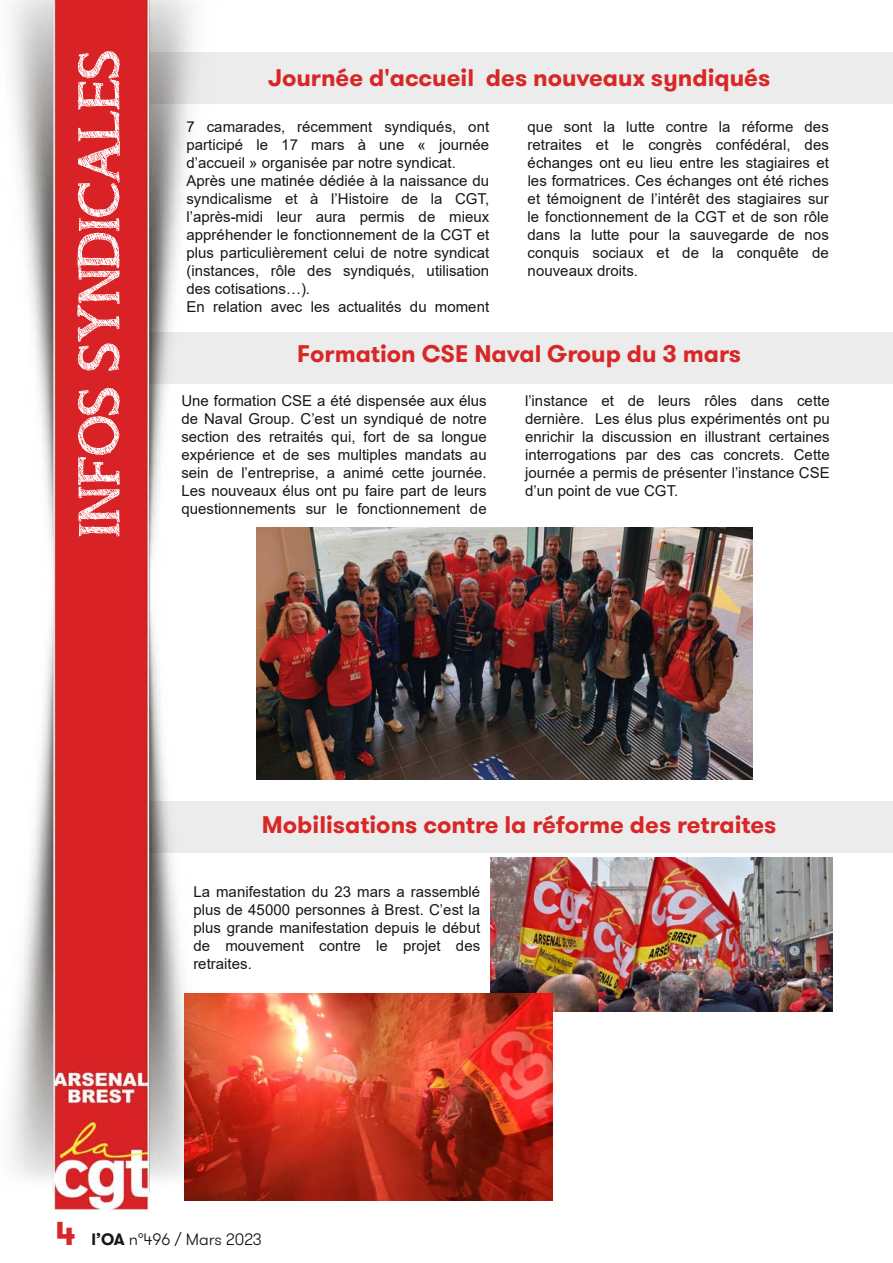
<style>
.page{position:relative;width:893px;height:1263px;background:#fff}
.page>*{position:absolute;margin:0;border:0;box-sizing:border-box;transform-origin:0 0}
.t1{font:57px "asongforjennifer";color:#fff}
.t2{font:700 24px "GT Walsheim Pro";color:#d82727}
.t3{font:300 16.5px "GT Walsheim Pro";color:#171715}
.t4{font:15px/18px "Arial";letter-spacing:.005em;color:#171715;text-align:justify}
.s1{font-weight:700;font-size:33px;color:#d82727}
.s2{font-weight:700}
</style>
<div class="page">
<div style="left:60px;top:53px;width:833px;height:51px;background:#ececec"></div>
<div style="left:66px;top:332px;width:827px;height:51px;background:#ececec"></div>
<div style="left:83px;top:801px;width:810px;height:51px;background:#ececec"></div>
<img style="left:256px;top:527px;width:497px;height:253px">
<img style="left:490px;top:857px;width:342px;height:154px">
<img style="left:235px;top:993px;width:318px;height:208px">
<img style="left:11px;top:0;width:224px;height:1211px">
<h1 class="t1" style="left:65px;top:537px;width:489px;rotate:-90deg">INFOS SYNDICALES</h1>
<h2 class="t2" style="left:268px;top:62px;width:504px">Journée d'accueil des nouveaux syndiqués</h2>
<p class="t4" style="left:186px;top:117px;width:304px;text-align:left">7 camarades, récemment syndiqués, ont participé le 17 mars à une « journée d’accueil » organisée par notre syndicat.<br>Après une matinée dédiée à la naissance du syndicalisme et à l’Histoire de la CGT, l’après-midi leur aura permis de mieux appréhender le fonctionnement de la CGT et plus particulièrement celui de notre syndicat (instances, rôle des syndiqués, utilisation des cotisations…).<br>En relation avec les actualités du moment</p>
<p class="t4" style="left:528px;top:117px;width:303px">que sont la lutte contre la réforme des retraites et le congrès confédéral, des échanges ont eu lieu entre les stagiaires et les formatrices. Ces échanges ont été riches et témoignent de l’intérêt des stagiaires sur le fonctionnement de la CGT et de son rôle dans la lutte pour la sauvegarde de nos conquis sociaux et de la conquête de nouveaux droits.</p>
<h2 class="t2" style="left:297px;top:338px;width:445px">Formation CSE Naval Group du 3 mars</h2>
<p class="t4" style="left:181px;top:392px;width:307px">Une formation CSE a été dispensée aux élus de Naval Group. C’est un syndiqué de notre section des retraités qui, fort de sa longue expérience et de ses multiples mandats au sein de l’entreprise, a animé cette journée.<br>Les nouveaux élus ont pu faire part de leurs questionnements sur le fonctionnement de</p>
<p class="t4" style="left:525px;top:391px;width:306px">l’instance et de leurs rôles dans cette dernière. Les élus plus expérimentés ont pu enrichir la discussion en illustrant certaines interrogations par des cas concrets. Cette journée a permis de présenter l’instance CSE d’un point de vue CGT.</p>
<h2 class="t2" style="left:262px;top:809px;width:516px">Mobilisations contre la réforme des retraites</h2>
<p class="t4" style="left:193px;top:882px;width:288px">La manifestation du 23 mars a rassemblé plus de 45000 personnes à Brest. C’est la plus grande manifestation depuis le début de mouvement contre le projet des retraites.</p>
<p class="t3" style="left:55px;top:1229px;width:208px"><span class="s1">4</span> <span class="s2">l’OA</span> n°496 / Mars 2023</p>
</div>
